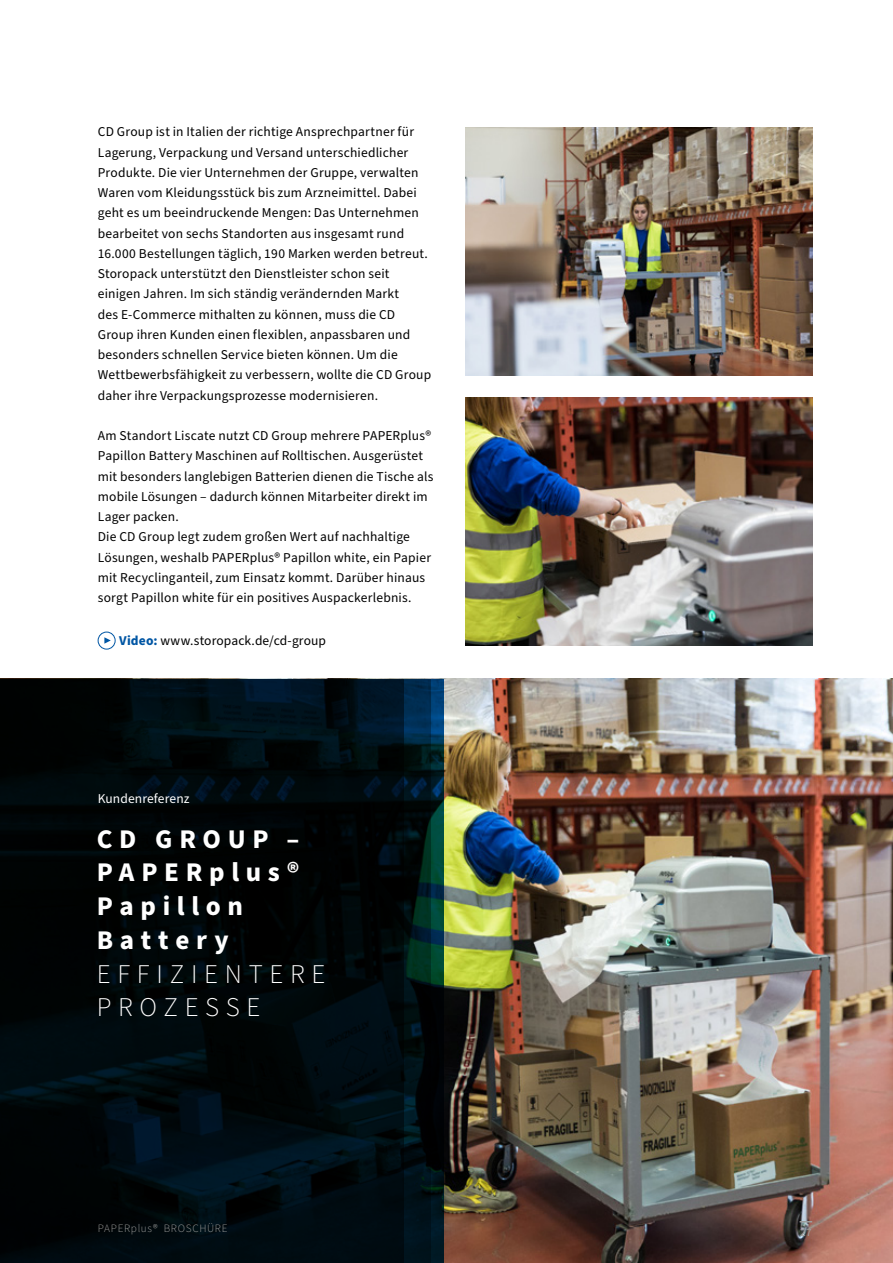
<style>
.page{position:relative;width:893px;height:1263px;background:#fff}
.page>*{position:absolute;margin:0;border:0;box-sizing:border-box;transform-origin:0 0}
.t1{font:700 27px/33.8px "Source Sans Pro";letter-spacing:.25em;color:#fff}
.t2{font:300 27px/33.8px "Source Sans Pro";letter-spacing:.25em;color:#fff}
.t3{font:13.5px/20.2px "Source Sans Pro";letter-spacing:.015em;color:#000}
.t4{font:13.5px "Source Sans Pro";letter-spacing:.005em;color:#fff}
.t5{font:300 11.25px "Source Sans Pro";letter-spacing:.06em;color:#9d9d9c}
.t6{font:11.25px "Source Sans Pro";color:#9d9d9c}
.s1{font-weight:700;color:#0056a4}
</style>
<div class="page">
<img style="left:444px;top:679px;width:449px;height:584px">
<hr style="left:0;top:0;width:1px;height:589px;background:#878787">
<svg style="left:430px;top:679px;width:14px;height:584px;background:#002228"></svg>
<svg style="left:0;top:679px;width:430px;height:584px;background:#00090c"></svg>
<img style="left:466px;top:398px;width:346px;height:247px">
<img style="left:466px;top:128px;width:346px;height:247px">
<div style="left:98px;top:632px;width:17px;height:17px;border:1px solid #0056a4;border-radius:50%"></div>
<svg style="left:104px;top:637px;width:7px;height:7px"></svg>
<svg style="left:800px;top:1221px;width:12px;height:1px"></svg>
<p class="t3" style="left:98px;top:122px;width:332px">CD Group ist in Italien der richtige Ansprechpartner für Lagerung, Verpackung und Versand unterschiedlicher Produkte. Die vier Unternehmen der Gruppe, verwalten Waren vom Kleidungsstück bis zum Arzneimittel. Dabei geht es um beeindruckende Mengen: Das Unternehmen bearbeitet von sechs Standorten aus insgesamt rund 16.000 Bestellungen täglich, 190 Marken werden betreut.</p>
<p class="t3" style="left:98px;top:264px;width:335px">Storopack unterstützt den Dienstleister schon seit einigen Jahren. Im sich ständig verändernden Markt<br>des E-Commerce mithalten zu können, muss die CD Group ihren Kunden einen flexiblen, anpassbaren und besonders schnellen Service bieten können. Um die Wettbewerbsfähigkeit zu verbessern, wollte die CD Group daher ihre Verpackungsprozesse modernisieren.</p>
<p class="t3" style="left:98px;top:426px;width:337px">Am Standort Liscate nutzt CD Group mehrere PAPERplus® Papillon Battery Maschinen auf Rolltischen. Ausgerüstet mit besonders langlebigen Batterien dienen die Tische als mobile Lösungen – dadurch können Mitarbeiter direkt im Lager packen.</p>
<p class="t3" style="left:98px;top:527px;width:335px">Die CD Group legt zudem großen Wert auf nachhaltige Lösungen, weshalb PAPERplus® Papillon white, ein Papier mit Recyclinganteil, zum Einsatz kommt. Darüber hinaus sorgt Papillon white für ein positives Auspackerlebnis.</p>
<p class="t3" style="left:119px;top:631px;width:208px"><span class="s1">Video:</span> www.storopack.de/cd-group</p>
<p class="t4" style="left:98px;top:789px;width:93px">Kundenreferenz</p>
<p class="t1" style="left:97px;top:822px;width:204px">CD GROUP –</p>
<p class="t1" style="left:97px;top:856px;width:204px">PAPERplus®<br>Papillon</p>
<p class="t1" style="left:97px;top:924px;width:134px">Battery</p>
<p class="t2" style="left:97px;top:958px;width:230px">EFFIZIENTERE<br>PROZESSE</p>
<p class="t5" style="left:98px;top:1221px;width:131px">PAPERplus® BROSCHÜRE</p>
<p class="t6" style="left:800px;top:1225px;width:13px">27</p>
</div>
